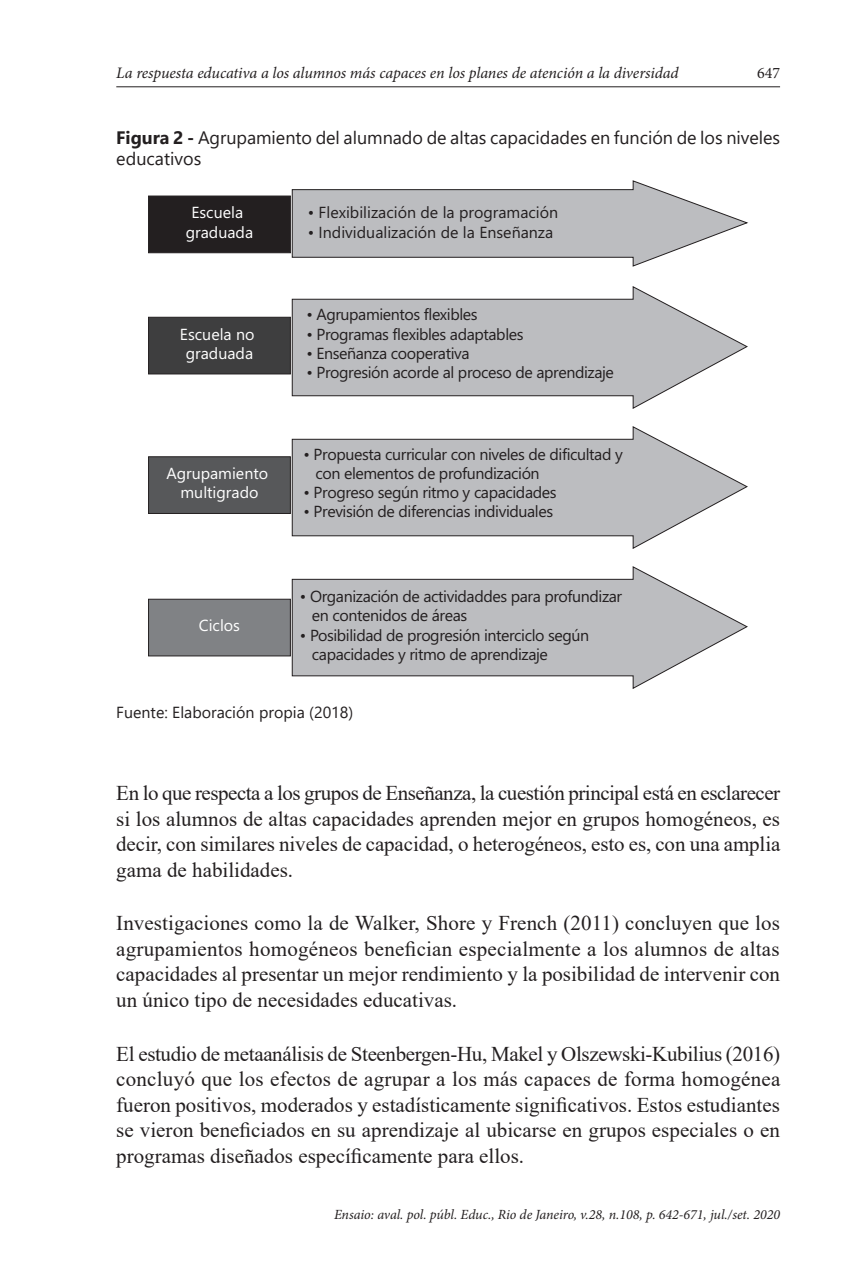
<style>
.page{position:relative;width:851px;height:1276px;background:#fff}
.page>*{position:absolute;margin:0;border:0;box-sizing:border-box;transform-origin:0 0}
.Texto__PT{font:21px/25.4px "Times New Roman";color:#231f20;text-align:justify}
.Tabela_Figura_Título{font:18px/21.8px "Segoe UI";letter-spacing:-.005em;color:#231f20}
.Tabela_Figura_Nota{font:16px/19.2px "Segoe UI";letter-spacing:-.025em;color:#231f20}
.Tabela_Figura_Nota-2{font:16px "Segoe UI";color:#231f20}
.t1{font:italic 16px "Minion Pro";letter-spacing:-.005em;color:#231f20}
.t2{font:16px/19.2px "Segoe UI";color:#fff;text-align:center}
.t3{font:16px "Minion Pro";color:#231f20}
.t4{font:italic 14px "Minion Pro";letter-spacing:-.005em;color:#231f20}
.s1{font-weight:700}
</style>
<div class="page">
<hr style="left:116px;top:86px;width:664px;height:1px;background:#231f20">
<svg style="left:291px;top:566px;width:457px;height:123px"></svg>
<svg style="left:291px;top:426px;width:457px;height:123px"></svg>
<svg style="left:291px;top:286px;width:457px;height:123px"></svg>
<svg style="left:291px;top:180px;width:457px;height:87px"></svg>
<div style="left:148px;top:195px;width:143px;height:58px;background:#231f20;border:1px solid #231f20"></div>
<div style="left:148px;top:317px;width:143px;height:57px;background:#3e3e3f;border:1px solid #231f20"></div>
<div style="left:148px;top:456px;width:143px;height:58px;background:#57585a;border:1px solid #231f20"></div>
<div style="left:148px;top:599px;width:143px;height:57px;background:#808285;border:1px solid #231f20"></div>
<p class="t1" style="left:116px;top:62px;width:563px">La respuesta educativa a los alumnos más capaces en los planes de atención a la diversidad</p>
<p class="t3" style="left:756px;top:62px;width:25px">647</p>
<p class="Tabela_Figura_Título" style="left:116px;top:125px;width:665px"><span class="s1">Figura 2 -</span> Agrupamiento del alumnado de altas capacidades en función de los niveles educativos</p>
<p class="t2" style="left:186px;top:202px;width:69px">Escuela graduada</p>
<p class="t2" style="left:180px;top:323px;width:76px">Escuela no graduada</p>
<p class="t2" style="left:166px;top:462px;width:103px">Agrupamiento multigrado</p>
<p class="t2" style="left:199px;top:614px;width:43px">Ciclos</p>
<p class="Tabela_Figura_Nota-2" style="left:308px;top:197px;width:252px">• Flexibilización de la programación</p>
<p class="Tabela_Figura_Nota-2" style="left:308px;top:217px;width:247px">• Individualización de la Enseñanza</p>
<p class="Tabela_Figura_Nota" style="left:306px;top:304px;width:173px">• Agrupamientos flexibles</p>
<p class="Tabela_Figura_Nota" style="left:306px;top:323px;width:219px">• Programas flexibles adaptables</p>
<p class="Tabela_Figura_Nota" style="left:306px;top:342px;width:165px">• Enseñanza cooperativa</p>
<p class="Tabela_Figura_Nota" style="left:306px;top:361px;width:309px">• Progresión acorde al proceso de aprendizaje</p>
<p class="Tabela_Figura_Nota" style="left:315px;top:443px;width:309px;text-indent:-12px">• Propuesta curricular con niveles de dificultad y con elementos de profundización</p>
<p class="Tabela_Figura_Nota" style="left:303px;top:481px;width:254px">• Progreso según ritmo y capacidades</p>
<p class="Tabela_Figura_Nota" style="left:303px;top:501px;width:251px">• Previsión de diferencias individuales</p>
<p class="Tabela_Figura_Nota" style="left:312px;top:585px;width:312px;text-indent:-12px">• Organización de actividaddes para profundizar en contenidos de áreas</p>
<p class="Tabela_Figura_Nota" style="left:312px;top:624px;width:279px;text-indent:-12px">• Posibilidad de progresión interciclo según capacidades y ritmo de aprendizaje</p>
<p class="Tabela_Figura_Nota-2" style="left:116px;top:697px;width:238px">Fuente: Elaboración propia (2018)</p>
<p class="Texto__PT" style="left:116px;top:780px;width:665px">En lo que respecta a los grupos de Enseñanza, la cuestión principal está en esclarecer si los alumnos de altas capacidades aprenden mejor en grupos homogéneos, es decir, con similares niveles de capacidad, o heterogéneos, esto es, con una amplia gama de habilidades.</p>
<p class="Texto__PT" style="left:116px;top:910px;width:665px">Investigaciones como la de Walker, Shore y French (2011) concluyen que los agrupamientos homogéneos benefician especialmente a los alumnos de altas capacidades al presentar un mejor rendimiento y la posibilidad de intervenir con un único tipo de necesidades educativas.</p>
<p class="Texto__PT" style="left:116px;top:1040px;width:665px">El estudio de metaanálisis de Steenbergen-Hu, Makel y Olszewski-Kubilius (2016) concluyó que los efectos de agrupar a los más capaces de forma homogénea fueron positivos, moderados y estadísticamente significativos. Estos estudiantes se vieron beneficiados en su aprendizaje al ubicarse en grupos especiales o en programas diseñados específicamente para ellos.</p>
<p class="t4" style="left:334px;top:1205px;width:447px">Ensaio: aval. pol. públ. Educ., Rio de Janeiro, v.28, n.108, p. 642-671, jul./set. 2020</p>
</div>
